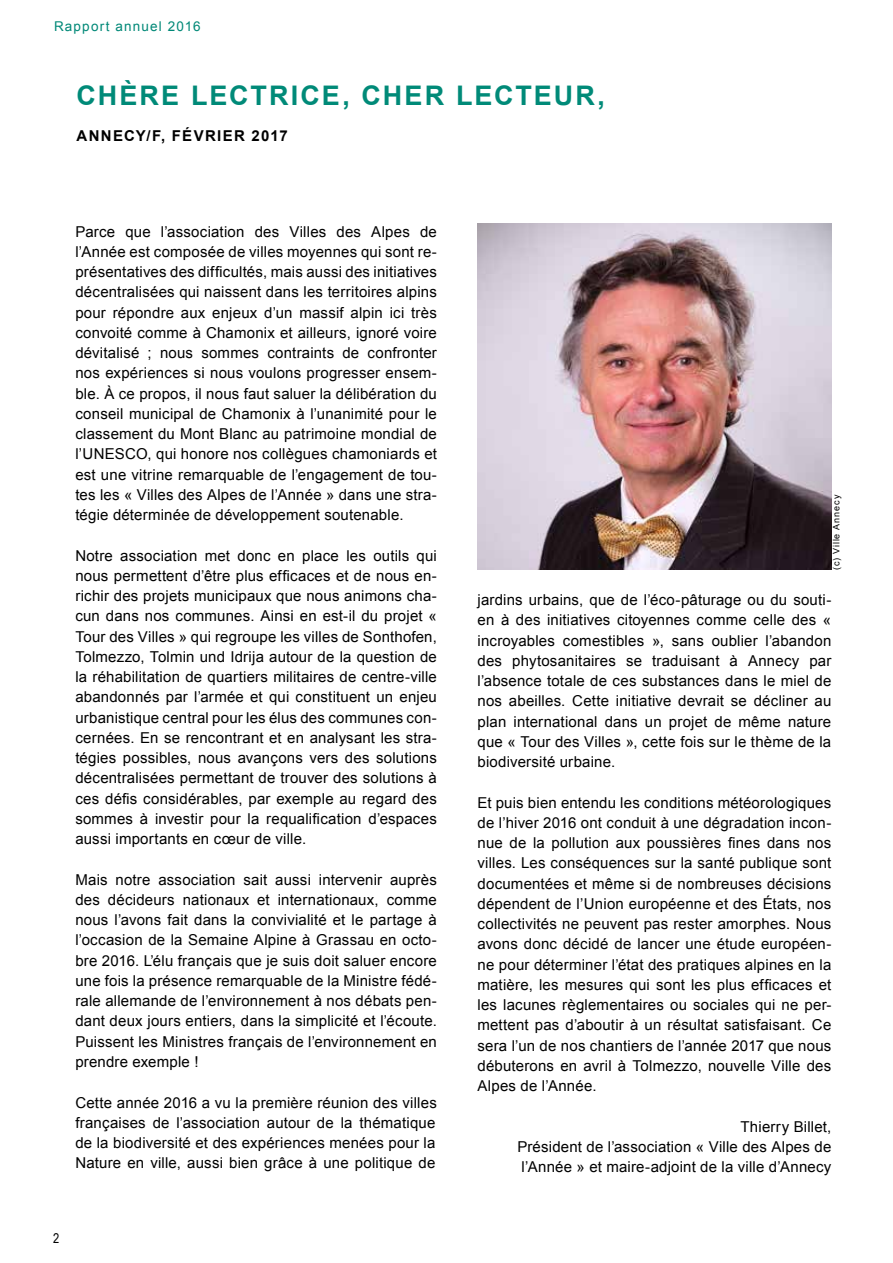
<style>
.page{position:relative;width:893px;height:1263px;background:#fff}
.page>*{position:absolute;margin:0;border:0;box-sizing:border-box;transform-origin:0 0}
.t1{font:700 27px "Arial";letter-spacing:.07em;color:#008a78}
.t2{font:15px/20.2px "Arial";letter-spacing:.01em;color:#000;text-align:justify}
.t3{font:700 15px "Arial";letter-spacing:.09em;color:#000}
.t4{font:13.5px "Arial";letter-spacing:.085em;color:#087}
.t5{font:13.5px "Arial Narrow";color:#000}
.t6{font:9px "Arial";letter-spacing:.1em;color:#000}
</style>
<div class="page">
<img style="left:477px;top:224px;width:354px;height:346px">
<p class="t4" style="left:54px;top:17px;width:148px">Rapport annuel 2016</p>
<h1 class="t1" style="left:77px;top:78px;width:530px">CHÈRE LECTRICE, CHER LECTEUR,</h1>
<p class="t3" style="left:77px;top:126px;width:25px">ANNEC</p>
<p class="t3" style="left:136px;top:126px;width:153px">Y/F, FÉVRIER 2017</p>
<p class="t2" style="left:75px;top:221px;width:363px">Parce que l’association des Villes des Alpes de l’Année est composée de villes moyennes qui sont re&shy;présentatives des difficultés, mais aussi des initiatives décentralisées qui naissent dans les territoires alpins pour répondre aux enjeux d’un massif alpin ici très convoité comme à Chamonix et ailleurs, ignoré voire dévitalisé ; nous sommes contraints de confronter nos expériences si nous voulons progresser ensem&shy;ble. À ce propos, il nous faut saluer la délibération du conseil municipal de Chamonix à l’unanimité pour le classement du Mont Blanc au patrimoine mondial de l’UNESCO, qui honore nos collègues chamoniards et est une vitrine remarquable de l’engagement de tou&shy;tes les « Villes des Alpes de l’Année » dans une stra&shy;tégie déterminée de développement soutenable.</p>
<p class="t2" style="left:75px;top:545px;width:363px">Notre association met donc en place les outils qui nous permettent d’être plus efficaces et de nous en&shy;richir des projets municipaux que nous animons cha&shy;cun dans nos communes. Ainsi en est-il du projet « Tour des Villes » qui regroupe les villes de Sonthofen, Tolmezzo, Tolmin und Idrija autour de la question de la réhabilitation de quartiers militaires de centre-ville abandonnés par l’armée et qui constituent un enjeu urbanistique central pour les élus des communes con&shy;cernées. En se rencontrant et en analysant les stra&shy;tégies possibles, nous avançons vers des solutions décentralisées permettant de trouver des solutions à ces défis considérables, par exemple au regard des sommes à investir pour la requalification d’espaces aussi importants en cœur de ville.</p>
<p class="t2" style="left:75px;top:869px;width:363px">Mais notre association sait aussi intervenir auprès des décideurs nationaux et internationaux, comme nous l’avons fait dans la convivialité et le partage à l’occasion de la Semaine Alpine à Grassau en octo&shy;bre 2016. L’élu français que je suis doit saluer encore une fois la présence remarquable de la Ministre fédé&shy;rale allemande de l’environnement à nos débats pen&shy;dant deux jours entiers, dans la simplicité et l’écoute.<br>Puissent les Ministres français de l’environnement en prendre exemple !</p>
<p class="t2" style="left:75px;top:1092px;width:363px">Cette année 2016 a vu la première réunion des villes françaises de l’association autour de la thématique de la biodiversité et des expériences menées pour la Nature en ville, aussi bien grâce à une politique de</p>
<p class="t5" style="left:53px;top:1228px;width:8px">2</p>
<p class="t6" style="left:830px;top:570px;width:76px;rotate:-90deg">(c) Ville Annecy</p>
<p class="t2" style="left:477px;top:590px;width:355px">jardins urbains, que de l’éco-pâturage ou du souti&shy;en à des initiatives citoyennes comme celle des « incroyables comestibles », sans oublier l’abandon des phytosanitaires se traduisant à Annecy par l’absence totale de ces substances dans le miel de nos abeilles. Cette initiative devrait se décliner au plan international dans un projet de même nature que « Tour des Villes », cette fois sur le thème de la biodiversité urbaine.</p>
<p class="t2" style="left:477px;top:792px;width:355px">Et puis bien entendu les conditions météorologiques de l’hiver 2016 ont conduit à une dégradation incon&shy;nue de la pollution aux poussières fines dans nos villes. Les conséquences sur la santé publique sont documentées et même si de nombreuses décisions dépendent de l’Union européenne et des États, nos collectivités ne peuvent pas rester amorphes. Nous avons donc décidé de lancer une étude européen&shy;ne pour déterminer l’état des pratiques alpines en la matière, les mesures qui sont les plus efficaces et les lacunes règlementaires ou sociales qui ne per&shy;mettent pas d’aboutir à un résultat satisfaisant. Ce sera l’un de nos chantiers de l’année 2017 que nous débuterons en avril à Tolmezzo, nouvelle Ville des Alpes de l’Année.</p>
<p class="t2" style="left:517px;top:1116px;width:316px;text-indent:223px">Thierry Billet, Président de l’association « Ville des Alpes de l’Année » et maire-adjoint de la ville d’Annecy</p>
</div>
